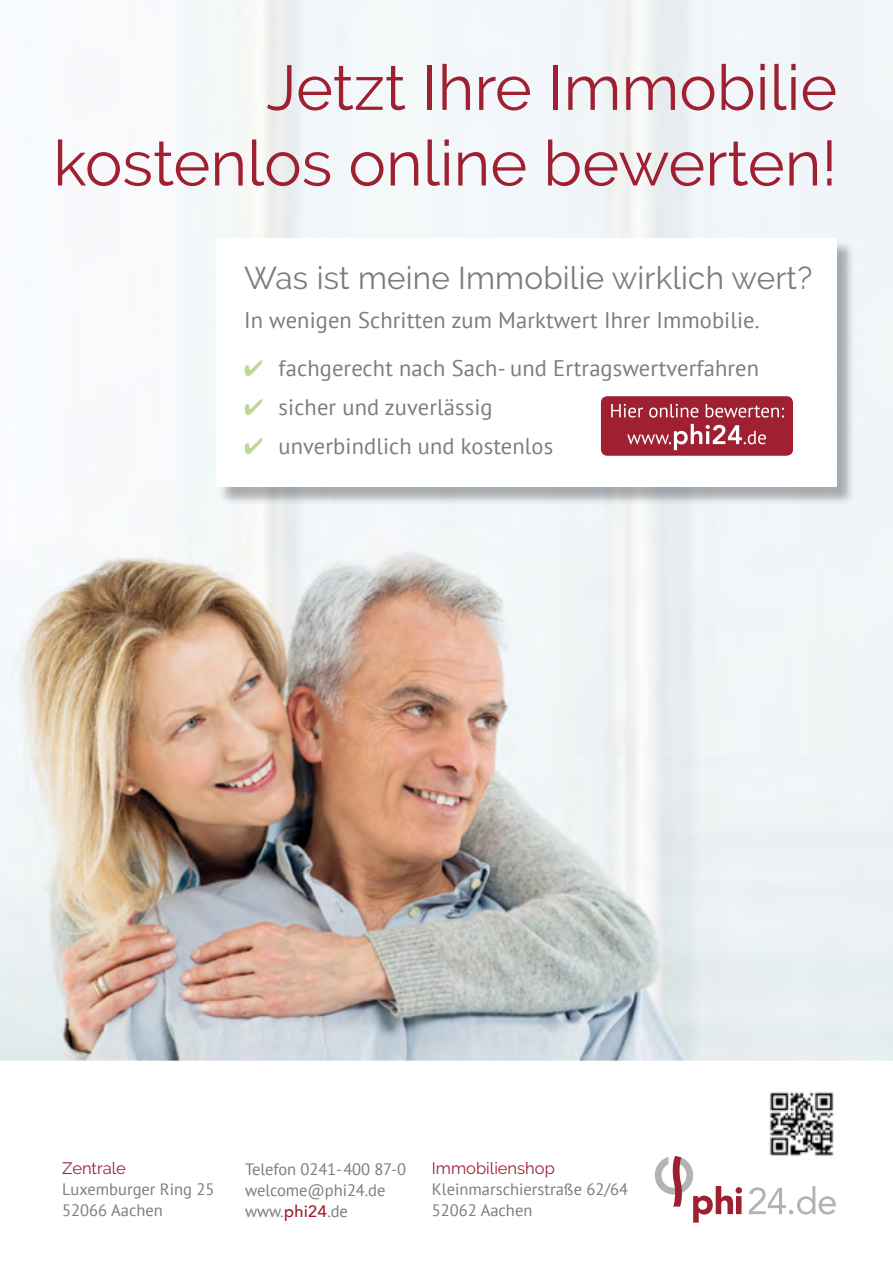
<style>
.page{position:relative;width:893px;height:1263px;background:#fff}
.page>*{position:absolute;margin:0;border:0;box-sizing:border-box;transform-origin:0 0}
.t1{font:63px/75.6px "Raleway";color:#9f2031;text-align:right}
.t2{font:31.5px "Raleway";letter-spacing:.005em;color:#7b7c7e}
.t3{font:22.5px "PT Sans";letter-spacing:.005em;color:#7b7c7e}
.t4{font:16.5px/21px "PT Sans";color:#7b7c7e}
.t5{font:16.5px "Raleway";color:#9f2031}
.s1{color:#bed894}
.s2{font-family:"Avenir Next";font-weight:500;color:#9f2031}
</style>
<div class="page">
<img style="left:0;top:0;width:893px;height:1060px">
<img style="left:769px;top:1092px;width:65px;height:64px">
<svg style="left:749px;top:1186px;width:87px;height:28px"></svg>
<svg style="left:655px;top:1156px;width:87px;height:66px"></svg>
<img style="left:219px;top:240px;width:637px;height:265px">
<div style="left:216px;top:238px;width:621px;height:248px;background:#fff"></div>
<div style="left:601px;top:396px;width:192px;height:60px;background:#9f2031;border-radius:6px"></div>
<svg style="left:627px;top:424px;width:139px;height:26px"></svg>
<svg style="left:611px;top:404px;width:173px;height:14px"></svg>
<h1 class="t1" style="left:53px;top:50px;width:786px">Jetzt Ihre Immobilie kostenlos online bewerten!</h1>
<h2 class="t2" style="left:244px;top:259px;width:570px">Was ist meine Immobilie wirklich wert?</h2>
<p class="t3" style="left:244px;top:305px;width:517px">In wenigen Schritten zum Marktwert Ihrer Immobilie.</p>
<p class="t3" style="left:244px;top:353px;width:517px"><span class="s1">✔</span> fachgerecht nach Sach- und Ertragswertverfahren</p>
<p class="t3" style="left:244px;top:392px;width:250px"><span class="s1">✔</span> sicher und zuverlässig</p>
<p class="t3" style="left:244px;top:431px;width:310px"><span class="s1">✔</span> unverbindlich und kostenlos</p>
<p class="t5" style="left:62px;top:1158px;width:65px">Zentrale</p>
<p class="t4" style="left:62px;top:1178px;width:154px">Luxemburger Ring 25<br>52066 Aachen</p>
<p class="t4" style="left:245px;top:1158px;width:162px">Telefon 0241-400 87-0 welcome@phi24.de www.<span class="s2">phi24</span>.de</p>
<p class="t5" style="left:432px;top:1158px;width:125px">Immobilienshop</p>
<p class="t4" style="left:432px;top:1178px;width:198px">Kleinmarschierstraße 62/64<br>52062 Aachen</p>
</div>
